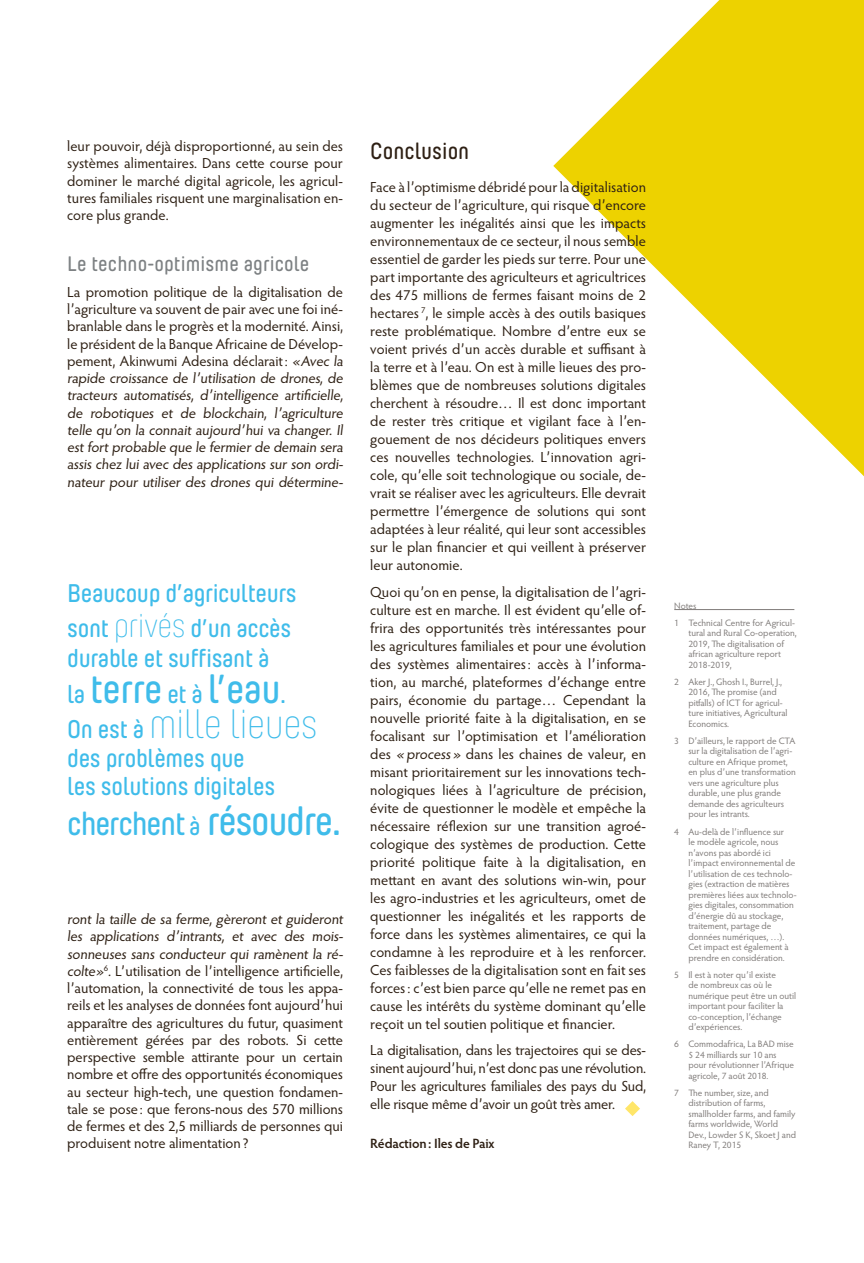
<style>
.page{position:relative;width:864px;height:1263px;background:#fff}
.page>*{position:absolute;margin:0;border:0;box-sizing:border-box;transform-origin:0 0}
.t1{font:600 33px "Yummo";letter-spacing:-.035em;color:#3fbcea}
.t2{font:600 25.5px/35.2px "Yummo";letter-spacing:-.015em;color:#3fbcea}
.t3{font:600 23.25px "Yummo";color:#2e2014}
.t4{font:600 21px "Yummo";letter-spacing:.005em;color:#7d8183}
.t5{font:14.55px/18px "Hypatia Sans Pro";color:#2e2014;text-align:justify}
.t6{font:600 13.5px "Hypatia Sans Pro";letter-spacing:-.01em;color:#2e2014}
.t7{font:9.3px/10.5px "Hypatia Sans Pro";color:#807c7a}
.s1{font-weight:100;font-size:33px}
.s2{font-size:40.5px}
.s3{font-weight:100;font-size:40.5px}
.s4{font-size:25.5px}
</style>
<div class="page">
<svg style="left:553px;top:0;width:310px;height:610px"></svg>
<svg style="left:625px;top:1101px;width:14px;height:15px"></svg>
<hr style="left:674px;top:609px;width:120px;height:1px;background:#807c7a">
<p class="t5" style="left:67px;top:137px;width:277px;line-height:17.2px">leur pouvoir, déjà disproportionné, au sein des systèmes alimentaires. Dans cette course pour dominer le marché digital agricole, les agricul&shy;tures familiales risquent une marginalisation en&shy;core plus grande.</p>
<h3 class="t4" style="left:67px;top:247px;width:244px">Le techno-optimisme agricole</h3>
<p class="t5" style="left:67px;top:283px;width:279px;line-height:17.2px;text-align:left">La promotion politique de la digitalisation de l’agriculture va souvent de pair avec une foi iné&shy;branlable dans le progrès et la modernité. Ainsi, le président de la Banque Africaine de Dévelop&shy;pement, Akinwumi Adesina déclarait: «Avec la rapide croissance de l’utilisation de drones, de tracteurs automatisés, d’intelligence artificielle, de robotiques et de blockchain, l’agriculture telle qu’on la connait aujourd’hui va changer. Il est fort probable que le fermier de demain sera assis chez lui avec des applications sur son ordi&shy;nateur pour utiliser des drones qui détermine-</p>
<h2 class="t2" style="left:67px;top:573px;width:231px">Beaucoup d’agriculteurs sont <span class="s1">privés</span> d’un accès</h2>
<h2 class="t2" style="left:67px;top:638px;width:204px">durable et suffisant à</h2>
<h2 class="t2" style="left:67px;top:674px;width:252px">la <span class="s2">terre</span> et à <span class="s2">l’eau</span>.<br>On est à <span class="s3">mille lieues</span></h2>
<h2 class="t2" style="left:67px;top:741px;width:210px;line-height:28.5px">des problèmes que les solutions digitales</h2>
<h1 class="t1" style="left:67px;top:797px;width:275px">cherchent <span class="s4">à</span> <span class="s2">résoudre.</span></h1>
<p class="t5" style="left:67px;top:910px;width:279px;line-height:17.2px;text-align:left">ront la taille de sa ferme, gèreront et guideront les applications d’intrants, et avec des mois&shy;sonneuses sans conducteur qui ramènent la ré&shy;colte»<sup>6</sup>. L’utilisation de l’intelligence artificielle, l’automation, la connectivité de tous les appa&shy;reils et les analyses de données font aujourd’hui apparaître des agricultures du futur, quasiment entièrement gérées par des robots. Si cette perspective semble attirante pour un certain nombre et offre des opportunités économiques au secteur high-tech, une question fondamen&shy;tale se pose : que ferons-nous des 570 millions de fermes et des 2,5 milliards de personnes qui produisent notre alimentation?</p>
<h3 class="t3" style="left:370px;top:132px;width:100px">Conclusion</h3>
<p class="t5" style="left:370px;top:178px;width:277px">Face à l’optimisme débridé pour la digitalisation du secteur de l’agriculture, qui risque d’encore augmenter les inégalités ainsi que les impacts environnementaux de ce secteur, il nous semble essentiel de garder les pieds sur terre. Pour une part importante des agriculteurs et agricultrices des 475 millions de fermes faisant moins de 2 hectares <sup>7</sup>, le simple accès à des outils basiques reste problématique. Nombre d’entre eux se voient privés d’un accès durable et suffisant à la terre et à l’eau. On est à mille lieues des pro&shy;blèmes que de nombreuses solutions digitales cherchent à résoudre… Il est donc important de rester très critique et vigilant face à l’en&shy;gouement de nos décideurs politiques envers ces nouvelles technologies. L’innovation agri&shy;cole, qu’elle soit technologique ou sociale, de&shy;vrait se réaliser avec les agriculteurs. Elle devrait permettre l’émergence de solutions qui sont adaptées à leur réalité, qui leur sont accessibles sur le plan financier et qui veillent à préserver leur autonomie.</p>
<p class="t5" style="left:370px;top:582px;width:277px">Quoi qu’on en pense, la digitalisation de l’agri&shy;culture est en marche. Il est évident qu’elle of&shy;frira des opportunités très intéressantes pour les agricultures familiales et pour une évolution des systèmes alimentaires: accès à l’informa&shy;tion, au marché, plateformes d’échange entre pairs, économie du partage… Cependant la nouvelle priorité faite à la digitalisation, en se focalisant sur l’optimisation et l’amélioration des «process» dans les chaines de valeur, en misant prioritairement sur les innovations tech&shy;nologiques liées à l’agriculture de précision, évite de questionner le modèle et empêche la nécessaire réflexion sur une transition agroé&shy;cologique des systèmes de production. Cette priorité politique faite à la digitalisation, en mettant en avant des solutions win-win, pour les agro-industries et les agriculteurs, omet de questionner les inégalités et les rapports de force dans les systèmes alimentaires, ce qui la condamne à les reproduire et à les renforcer.<br>Ces faiblesses de la digitalisation sont en fait ses forces: c’est bien parce qu’elle ne remet pas en cause les intérêts du système dominant qu’elle reçoit un tel soutien politique et financier.</p>
<p class="t5" style="left:370px;top:1041px;width:277px">La digitalisation, dans les trajectoires qui se des&shy;sinent aujourd’hui, n’est donc pas une révolution.<br>Pour les agricultures familiales des pays du Sud, elle risque même d’avoir un goût très amer.</p>
<p class="t6" style="left:370px;top:1134px;width:126px">Rédaction: Iles de Paix</p>
<p class="t7" style="left:674px;top:597px;width:122px;line-height:17.1px">Notes<br>1 Technical Centre for Agricul-</p>
<p class="t7" style="left:688px;top:628px;width:110px">tural and Rural Co-operation,<br>2019, The digitalisation of african agriculture report<br>2018-2019,</p>
<p class="t7" style="left:688px;top:676px;width:101px;text-indent:-14px">2 Aker J., Ghosh I., Burrel, J.,<br>2016, The promise (and pitfalls) of ICT for agricul&shy;ture initiatives, Agricultural<br>Economics.</p>
<p class="t7" style="left:688px;top:735px;width:109px;text-indent:-14px">3 D’ailleurs, le rapport de CTA sur la digitalisation de l’agri&shy;culture en Afrique promet, en plus d’une transformation vers une agriculture plus durable, une plus grande demande des agriculteurs pour les intrants.</p>
<p class="t7" style="left:688px;top:826px;width:110px;text-indent:-14px">4 Au-delà de l’influence sur<br>le modèle agricole, nous n’avons pas abordé ici l’impact environnemental de l’utilisation de ces technolo&shy;gies (extraction de matières premières liées aux technolo&shy;gies digitales, consommation d’énergie dû au stockage, traitement, partage de données numériques, …).<br>Cet impact est également à prendre en considération.</p>
<p class="t7" style="left:688px;top:969px;width:109px;text-indent:-14px">5 Il est à noter qu’il existe<br>de nombreux cas où le numérique peut être un outil important pour faciliter la co-conception, l’échange d’expériences.</p>
<p class="t7" style="left:688px;top:1038px;width:107px;text-indent:-14px">6 Commodafrica, La BAD mise $ 24 milliards sur 10 ans pour révolutionner l’Afrique agricole, 7 août 2018.</p>
<p class="t7" style="left:688px;top:1087px;width:109px;text-indent:-14px">7 The number, size, and distribution of farms, smallholder farms, and family farms worldwide, World<br>Dev., Lowder S K, Skoet J and<br>Raney T, 2015</p>
</div>
